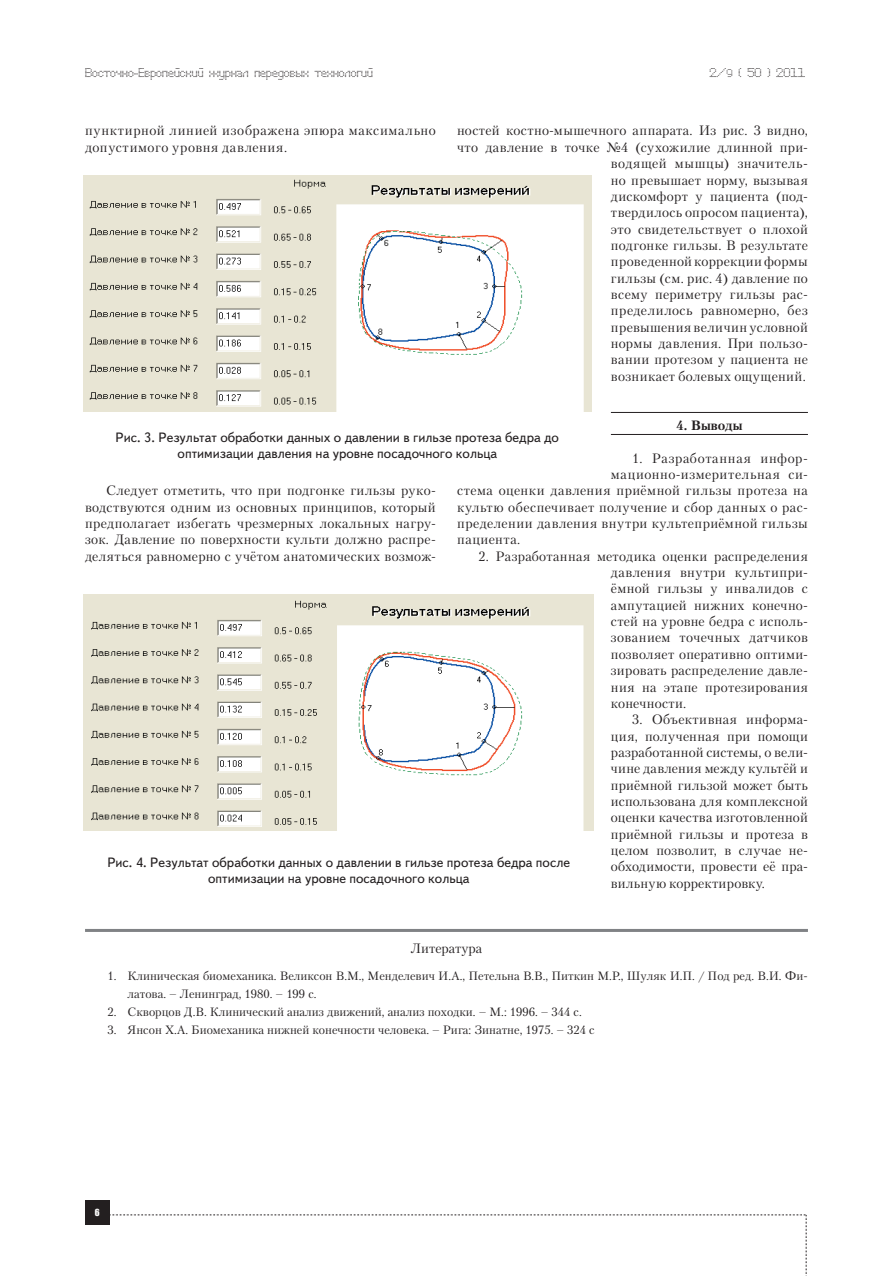
<style>
.page{position:relative;width:893px;height:1276px;background:#fff}
.page>*{position:absolute;margin:0;border:0;box-sizing:border-box;transform-origin:0 0}
.t1{font:13.5px/16.4px "Petersburg C";letter-spacing:.03em;color:#231f20;text-align:justify}
.t2{font:13.5px/16.2px "Text Book C";color:#231f20;text-align:center}
.t3{font:13.5px "Petersburg C";letter-spacing:.05em;color:#231f20}
.t4{font:13.5px "Petersburg C";color:#231f20}
.t5{font:700 13.5px "Petersburg C";color:#231f20}
.t6{font:12px/18px "Petersburg C";color:#231f20}
.t7{font:12px "Perfo";letter-spacing:.015em;color:#231f20}
.t8{font:9px "Impact";color:#fff}
.s1{font-size:10.5px}
</style>
<div class="page">
<div style="left:85px;top:1200px;width:24px;height:25px;background:#231f20"></div>
<svg style="left:109px;top:1214px;width:698px;height:62px"></svg>
<hr style="left:611px;top:412px;width:197px;height:1px;background:#231f20">
<hr style="left:611px;top:434px;width:197px;height:1px;background:#231f20">
<img style="left:84px;top:175px;width:508px;height:237px">
<img style="left:84px;top:595px;width:509px;height:235px">
<hr style="left:85px;top:929px;width:723px;height:3px;background:#808285">
<p class="t7" style="left:85px;top:65px;width:289px">Восточно-Европейский журнал передовых технологий</p>
<p class="t7" style="left:709px;top:65px;width:97px">2/<span class="s1">9</span> ( 50 ) 2011</p>
<p class="t1" style="left:85px;top:122px;width:352px">пунктирной линией изображена эпюра максимально допустимого уровня давления.</p>
<p class="t1" style="left:457px;top:122px;width:352px;text-align:right">ностей костно-мышечного аппарата. Из рис. 3 видно, что давление в точке №4 (сухожилие длинной при&shy;водящей мышцы) значитель-<br>но превышает норму, вызывая<br>дискомфорт у пациента (под-<br>твердилось опросом пациента),<br>это свидетельствует о плохой<br>подгонке гильзы. В результате<br>проведенной коррекции формы<br>гильзы (см. рис. 4) давление по<br>всему периметру гильзы рас-<br>пределилось равномерно, без<br>превышения величин условной<br>нормы давления. При пользо-<br>вании протезом у пациента не<br>возникает болевых ощущений.</p>
<p class="t5" style="left:676px;top:417px;width:68px">4. Выводы</p>
<p class="t3" style="left:632px;top:450px;width:177px">1. Разработанная инфор-</p>
<p class="t1" style="left:611px;top:466px;width:199px">мационно-измерительная си-</p>
<p class="t1" style="left:457px;top:482px;width:352px">стема оценки давления приёмной гильзы протеза на</p>
<p class="t1" style="left:457px;top:498px;width:352px">культю обеспечивает получение и сбор данных о рас-</p>
<p class="t1" style="left:457px;top:515px;width:352px">пределении давления внутри культеприёмной гильзы</p>
<p class="t1" style="left:457px;top:531px;width:65px">пациента.</p>
<p class="t1" style="left:611px;top:547px;width:199px;text-indent:-133px">2. Разработанная методика оценки распределения давления внутри культипри&shy;ёмной гильзы у инвалидов с ампутацией нижних конечно&shy;стей на уровне бедра с исполь&shy;зованием точечных датчиков позволяет оперативно оптими&shy;зировать распределение давле&shy;ния на этапе протезирования конечности.</p>
<p class="t1" style="left:611px;top:711px;width:199px;text-indent:21px">3. Объективная информа&shy;ция, полученная при помощи разработанной системы, о вели&shy;чине давления между культёй и приёмной гильзой может быть использована для комплексной оценки качества изготовленной приёмной гильзы и протеза в целом позволит, в случае не&shy;обходимости, провести её пра&shy;вильную корректировку.</p>
<p class="t2" style="left:116px;top:430px;width:445px">Рис. 3. Результат обработки данных о давлении в гильзе протеза бедра до оптимизации давления на уровне посадочного кольца</p>
<p class="t1" style="left:85px;top:482px;width:352px;text-indent:21px">Следует отметить, что при подгонке гильзы руко&shy;водствуются одним из основных принципов, который предполагает избегать чрезмерных локальных нагру&shy;зок. Давление по поверхности культи должно распре&shy;деляться равномерно с учётом анатомических возмож-</p>
<p class="t2" style="left:107px;top:854px;width:464px">Рис. 4. Результат обработки данных о давлении в гильзе протеза бедра после оптимизации на уровне посадочного кольца</p>
<p class="t4" style="left:411px;top:940px;width:73px">Литература</p>
<p class="t6" style="left:128px;top:966px;width:682px;text-indent:-20px">1. Клиническая биомеханика. Великсон В.М., Менделевич И.А., Петельна В.В., Питкин М.Р., Шуляк И.П. / Под ред. В.И. Фи&shy;латова. – Ленинград, 1980. – 199 с.</p>
<p class="t6" style="left:108px;top:1002px;width:476px">2. Скворцов Д.В. Клинический анализ движений, анализ походки. – М.: 1996. – 344 с.</p>
<p class="t6" style="left:108px;top:1020px;width:489px">3. Янсон Х.А. Биомеханика нижней конечности человека. – Рига: Зинатне, 1975. – 324 с</p>
<p class="t8" style="left:95px;top:1205px;width:6px">6</p>
</div>
